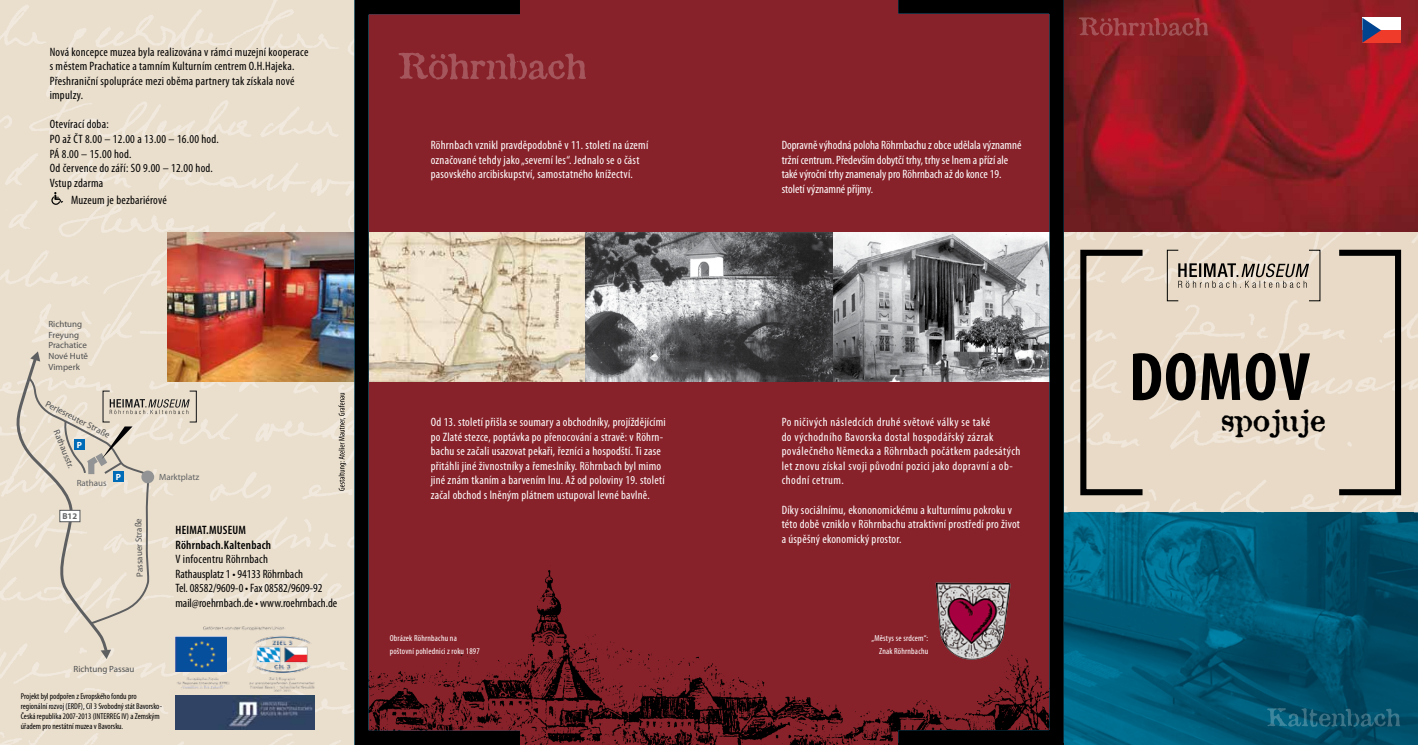
<style>
.page{position:relative;width:1418px;height:745px;background:#fff}
.page>*{position:absolute;margin:0;border:0;box-sizing:border-box;transform-origin:0 0}
.t1{font:700 condensed 69px "Myriad Pro";letter-spacing:.02em;color:#000}
.t2{font:28.5px "Attic";color:#000}
.t3{font:condensed 12.12px/14.6px "Myriad Pro";letter-spacing:.02em;color:#fff}
.t4{font:condensed 12.12px/14.5px "Myriad Pro";letter-spacing:.02em;color:#000}
.t5{font:condensed 12.12px/14.5px "Myriad Pro";letter-spacing:.04em;color:#fff}
.t6{font:condensed 12.12px/14.5px "Myriad Pro";color:#fff}
.t7{font:condensed 12.12px/14.5px "Myriad Pro";color:#000}
.t8{font:600 condensed 12.12px/14.5px "Myriad Pro";letter-spacing:.02em;color:#000}
.t9{font:9px/10.8px "Myriad";color:#4e5051}
.t10{font:9px "Myriad";color:#5f6264}
.t11{font:9px "Myriad";color:#5d5f61}
.t12{font:700 9px "Myriad";color:#fff}
.t13{font:condensed 8.75px/12.5px "Myriad Pro";letter-spacing:.02em;color:#fff}
.t14{font:700 8.62px "Myriad";color:#656768}
.t15{font:condensed 8.5px/10.1px "Myriad Pro";color:#000}
</style>
<div class="page">
<img style="left:1063px;top:511px;width:354px;height:233px">
<img style="left:1063px;top:0;width:354px;height:233px">
<svg style="left:1078px;top:17px;width:130px;height:19px;background:#933035"></svg>
<svg style="left:1267px;top:707px;width:133px;height:19px;background:#145b74"></svg>
<img style="left:1063px;top:233px;width:354px;height:278px">
<div style="left:369px;top:0;width:680px;height:744px;background:#88222a"></div>
<img style="left:0;top:0;width:354px;height:744px">
<svg style="left:17px;top:351px;width:180px;height:307px;background:#e3d8c8"></svg>
<div style="left:59px;top:509px;width:21px;height:13px;background:#fff;border:1px solid #5d5f61"></div>
<div style="left:113px;top:471px;width:11px;height:11px;background:#006bb6"></div>
<div style="left:74px;top:438px;width:11px;height:11px;background:#006bb6"></div>
<img style="left:369px;top:233px;width:679px;height:148px">
<img style="left:167px;top:233px;width:187px;height:148px">
<img style="left:369px;top:565px;width:679px;height:179px">
<img style="left:935px;top:582px;width:75px;height:77px">
<svg style="left:398px;top:53px;width:188px;height:27px"></svg>
<div style="left:1166px;top:249px;width:12px;height:52px;border:1px solid #000"></div>
<svg style="left:1178px;top:263px;width:130px;height:25px;background:#ada396"></svg>
<div style="left:1080px;top:249px;width:65px;height:246px;border:6px solid #000"></div>
<div style="left:1336px;top:249px;width:64px;height:246px;border:6px solid #000"></div>
<div style="left:354px;top:0;width:173px;height:744px;border:14px solid #000"></div>
<div style="left:891px;top:0;width:172px;height:743px;border:14px solid #000"></div>
<hr style="left:898px;top:743px;width:165px;height:1px;background:#000">
<img style="left:175px;top:694px;width:140px;height:35px">
<img style="left:175px;top:626px;width:139px;height:65px">
<img style="left:175px;top:636px;width:52px;height:34px">
<svg style="left:338px;top:392px;width:8px;height:98px"></svg>
<svg style="left:51px;top:192px;width:12px;height:13px"></svg>
<div style="left:1362px;top:18px;width:38px;height:12px;background:#fff"></div>
<div style="left:1362px;top:30px;width:38px;height:13px;background:#ef3b29"></div>
<svg style="left:1362px;top:18px;width:18px;height:25px"></svg>
<p class="t4" style="left:50px;top:45px;width:260px">Nová koncepce muzea byla realizována v rámci muzejní kooperace s městem Prachatice a tamním Kulturním centrem O.H.Hajeka.<br>Přeshraniční spolupráce mezi oběma partnery tak získala nové impulzy.</p>
<p class="t4" style="left:50px;top:117px;width:170px">Otevírací doba:<br>PO až ČT 8.00 – 12.00 a 13.00 – 16.00 hod.<br>PÁ 8.00 – 15.00 hod.<br>Od července do září: SO 9.00 – 12.00 hod.<br>Vstup zdarma</p>
<p class="t4" style="left:71px;top:193px;width:97px">Muzeum je bezbariérové</p>
<p class="t9" style="left:48px;top:319px;width:41px">Richtung<br>Freyung<br>Prachatice<br>Nové Huteˇ<br>Vimperk</p>
<p class="t9" style="left:49px;top:398px;width:72px;rotate:27deg">Perlesreuter Straße</p>
<p class="t9" style="left:61px;top:428px;width:42px;rotate:68deg">Rathausstr.</p>
<p class="t12" style="left:77px;top:440px;width:7px">P</p>
<p class="t11" style="left:77px;top:478px;width:31px">Rathaus</p>
<p class="t12" style="left:116px;top:472px;width:7px">P</p>
<p class="t14" style="left:62px;top:511px;width:16px">B12</p>
<p class="t9" style="left:135px;top:576px;width:60px;rotate:-91deg">Passauer Straße</p>
<p class="t10" style="left:159px;top:472px;width:42px">Marktplatz</p>
<p class="t8" style="left:175px;top:522px;width:97px">HEIMAT.MUSEUM<br>Röhrnbach.Kaltenbach</p>
<p class="t7" style="left:175px;top:552px;width:163px">V infocentru Röhrnbach<br>Rathausplatz 1 • 94133 Röhrnbach<br>Tel. 08582/9609-0 • Fax 08582/9609-92 mail@roehrnbach.de • www.roehrnbach.de</p>
<p class="t9" style="left:74px;top:663px;width:62px">Richtung Passau</p>
<p class="t15" style="left:21px;top:690px;width:143px">Projekt byl podpořen z Evropského fondu pro regionální rozvoj (ERDF), Cíl 3 Svobodný stát Bavorsko-Česká republika 2007-2013 (INTERREG IV) a Zemským úřadem pro nestátní muzea v Bavorsku.</p>
<p class="t3" style="left:431px;top:138px;width:219px">Röhrnbach vznikl pravděpodobně v 11. století na území označované tehdy jako „severní les“. Jednalo se o část pasovského arcibiskupství, samostatného knížectví.</p>
<p class="t3" style="left:431px;top:415px;width:236px">Od 13. století přišla se soumary a obchodníky, projíždějícími po Zlaté stezce, poptávka po přenocování a stravě: v Röhrn&shy;bachu se začali usazovat pekaři, řezníci a hospodští. Ti zase přitáhli jiné živnostníky a řemeslníky. Röhrnbach byl mimo jiné znám tkaním a barvením lnu. Až od poloviny 19. století začal obchod s lněným plátnem ustupoval levné bavlně.</p>
<p class="t6" style="left:781px;top:138px;width:241px">Dopravně výhodná poloha Röhrnbachu z obce udělala významné tržní centrum. Především dobytčí trhy, trhy se lnem a přízí ale také výroční trhy znamenaly pro Röhrnbach až do konce 19. století významné příjmy.</p>
<p class="t5" style="left:781px;top:415px;width:240px">Po ničivých následcích druhé světové války se také<br>do východního Bavorska dostal hospodářský zázrak poválečného Německa a Röhrnbach počátkem padesátých let znovu získal svoji původní pozici jako dopravní a ob&shy;chodní cetrum.</p>
<p class="t3" style="left:781px;top:502px;width:240px">Díky sociálnímu, ekononomickému a kulturnímu pokroku v této době vzniklo v Röhrnbachu atraktivní prostředí pro život a úspěšný ekonomický prostor.</p>
<p class="t13" style="left:390px;top:631px;width:92px">Obrázek Röhrnbachu na poštovní pohlednici z roku 1897</p>
<p class="t13" style="left:871px;top:631px;width:58px;text-align:right">„Městys se srdcem“:<br>Znak Röhrnbachu</p>
<h1 class="t1" style="left:1128px;top:338px;width:182px">DOMOV</h1>
<h2 class="t2" style="left:1220px;top:399px;width:106px">spojuje</h2>
</div>
